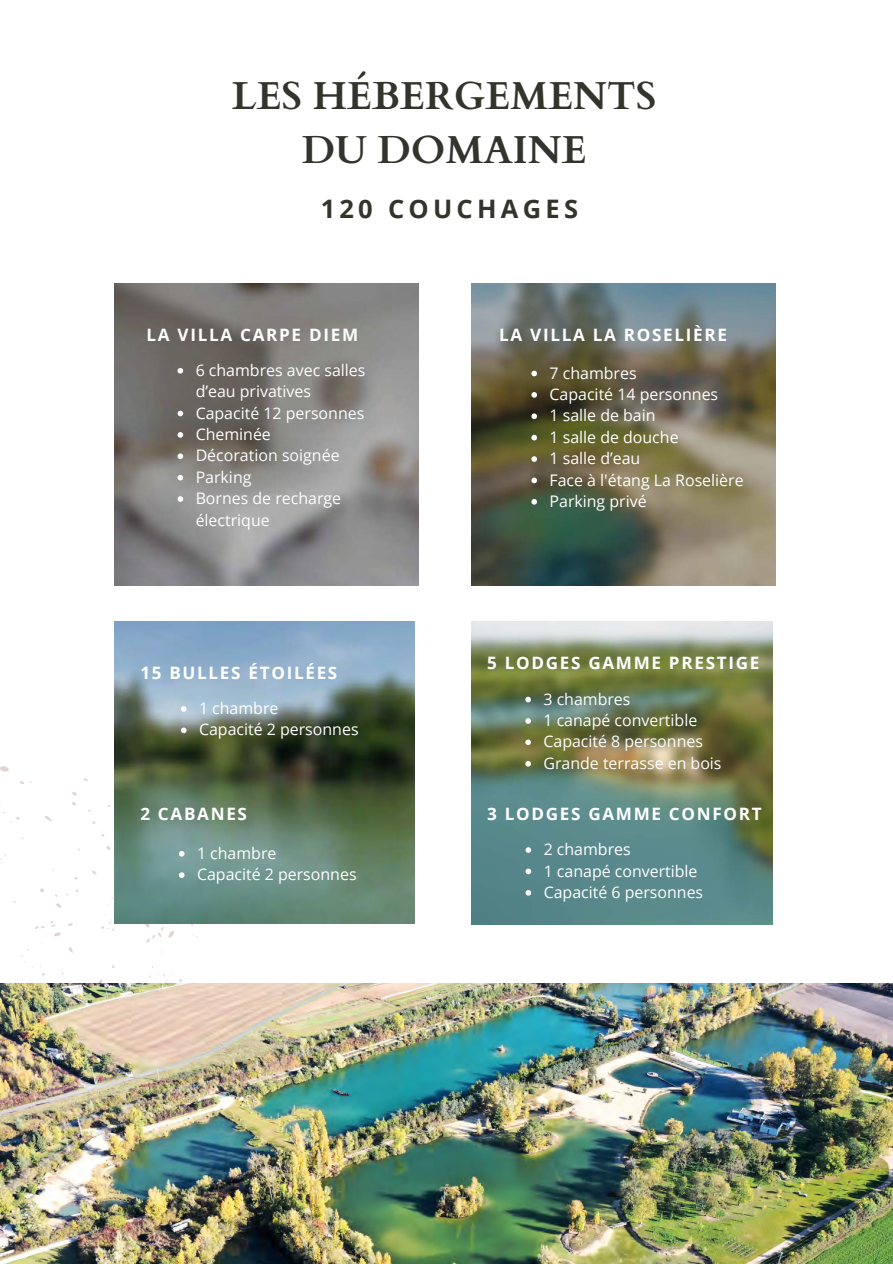
<style>
.page{position:relative;width:893px;height:1264px;background:#fff}
.page>*{position:absolute;margin:0;border:0;box-sizing:border-box;transform-origin:0 0}
.t1{font:700 39px "Cardo";color:#33342c}
.t2{font:700 25.5px "Open Sans";letter-spacing:.17em;color:#33342c}
.t3{font:700 17.1px "Open Sans";letter-spacing:.1em;color:#fff}
.t4{font:700 17.1px "Open Sans";letter-spacing:.1em;color:#fefefe}
.t5{font:15.9px "Open Sans";color:#fff}
.t6{font:15.9px/21.3px "Open Sans";color:#fefefe}
</style>
<div class="page">
<svg style="left:99px;top:979px;width:4px;height:4px"></svg>
<svg style="left:149px;top:966px;width:33px;height:17px"></svg>
<svg style="left:45px;top:816px;width:7px;height:5px"></svg>
<svg style="left:0;top:766px;width:9px;height:6px"></svg>
<svg style="left:40px;top:888px;width:4px;height:5px"></svg>
<svg style="left:72px;top:792px;width:5px;height:14px"></svg>
<svg style="left:20px;top:781px;width:12px;height:3px"></svg>
<svg style="left:0;top:804px;width:20px;height:19px"></svg>
<svg style="left:55px;top:894px;width:14px;height:14px"></svg>
<svg style="left:20px;top:921px;width:53px;height:55px"></svg>
<img style="left:0;top:983px;width:892px;height:280px">
<img style="left:114px;top:283px;width:304px;height:302px">
<img style="left:471px;top:621px;width:301px;height:303px">
<img style="left:114px;top:621px;width:301px;height:302px">
<img style="left:472px;top:283px;width:303px;height:302px">
<svg style="left:177px;top:368px;width:6px;height:5px"></svg>
<svg style="left:177px;top:411px;width:6px;height:5px"></svg>
<svg style="left:177px;top:432px;width:6px;height:6px"></svg>
<svg style="left:177px;top:453px;width:6px;height:6px"></svg>
<svg style="left:177px;top:475px;width:6px;height:5px"></svg>
<svg style="left:177px;top:496px;width:6px;height:6px"></svg>
<svg style="left:525px;top:696px;width:6px;height:6px"></svg>
<svg style="left:525px;top:718px;width:6px;height:5px"></svg>
<svg style="left:525px;top:739px;width:6px;height:6px"></svg>
<svg style="left:525px;top:761px;width:6px;height:5px"></svg>
<svg style="left:525px;top:847px;width:6px;height:5px"></svg>
<svg style="left:525px;top:868px;width:6px;height:6px"></svg>
<svg style="left:525px;top:890px;width:6px;height:5px"></svg>
<svg style="left:181px;top:706px;width:5px;height:5px"></svg>
<svg style="left:181px;top:727px;width:5px;height:6px"></svg>
<svg style="left:92px;top:845px;width:92px;height:98px"></svg>
<svg style="left:531px;top:371px;width:6px;height:5px"></svg>
<svg style="left:531px;top:392px;width:6px;height:6px"></svg>
<svg style="left:531px;top:413px;width:6px;height:6px"></svg>
<svg style="left:531px;top:435px;width:6px;height:5px"></svg>
<svg style="left:531px;top:456px;width:6px;height:6px"></svg>
<svg style="left:531px;top:477px;width:6px;height:6px"></svg>
<svg style="left:531px;top:499px;width:6px;height:5px"></svg>
<p class="t1" style="left:232px;top:70px;width:426px">LES HÉBERGEMENTS</p>
<p class="t1" style="left:302px;top:124px;width:286px">DU DOMAINE</p>
<p class="t2" style="left:320px;top:191px;width:259px">120 COUCHAGES</p>
<p class="t4" style="left:146px;top:323px;width:213px">LA VILLA CARPE DIEM</p>
<p class="t6" style="left:196px;top:359px;width:171px">6 chambres avec salles d’eau privatives</p>
<p class="t6" style="left:196px;top:402px;width:170px">Capacité 12 personnes</p>
<p class="t6" style="left:196px;top:423px;width:77px">Cheminée</p>
<p class="t6" style="left:196px;top:444px;width:145px">Décoration soignée</p>
<p class="t6" style="left:196px;top:466px;width:57px">Parking</p>
<p class="t6" style="left:196px;top:487px;width:147px">Bornes de recharge électrique</p>
<p class="t3" style="left:140px;top:660px;width:198px">15 BULLES ÉTOILÉES</p>
<p class="t5" style="left:199px;top:697px;width:81px">1 chambre</p>
<p class="t5" style="left:199px;top:718px;width:161px">Capacité 2 personnes</p>
<p class="t3" style="left:140px;top:801px;width:108px">2 CABANES</p>
<p class="t5" style="left:197px;top:841px;width:81px">1 chambre</p>
<p class="t5" style="left:197px;top:863px;width:161px">Capacité 2 personnes</p>
<p class="t3" style="left:499px;top:323px;width:229px">LA VILLA LA ROSELIÈRE</p>
<p class="t5" style="left:549px;top:361px;width:89px">7 chambres</p>
<p class="t5" style="left:549px;top:383px;width:170px">Capacité 14 personnes</p>
<p class="t5" style="left:549px;top:404px;width:107px">1 salle de bain</p>
<p class="t5" style="left:549px;top:426px;width:131px">1 salle de douche</p>
<p class="t5" style="left:549px;top:447px;width:92px">1 salle d’eau</p>
<p class="t5" style="left:549px;top:468px;width:195px">Face à l'étang La Roselière</p>
<p class="t5" style="left:549px;top:490px;width:99px">Parking privé</p>
<p class="t4" style="left:487px;top:651px;width:274px">5 LODGES GAMME PRESTIGE</p>
<p class="t6" style="left:543px;top:687px;width:89px">3 chambres</p>
<p class="t6" style="left:543px;top:709px;width:155px">1 canapé convertible</p>
<p class="t6" style="left:543px;top:730px;width:161px">Capacité 8 personnes</p>
<p class="t6" style="left:543px;top:752px;width:180px">Grande terrasse en bois</p>
<p class="t3" style="left:487px;top:801px;width:276px">3 LODGES GAMME CONFORT</p>
<p class="t5" style="left:543px;top:838px;width:89px">2 chambres</p>
<p class="t5" style="left:543px;top:859px;width:155px">1 canapé convertible</p>
<p class="t5" style="left:543px;top:880px;width:161px">Capacité 6 personnes</p>
</div>
